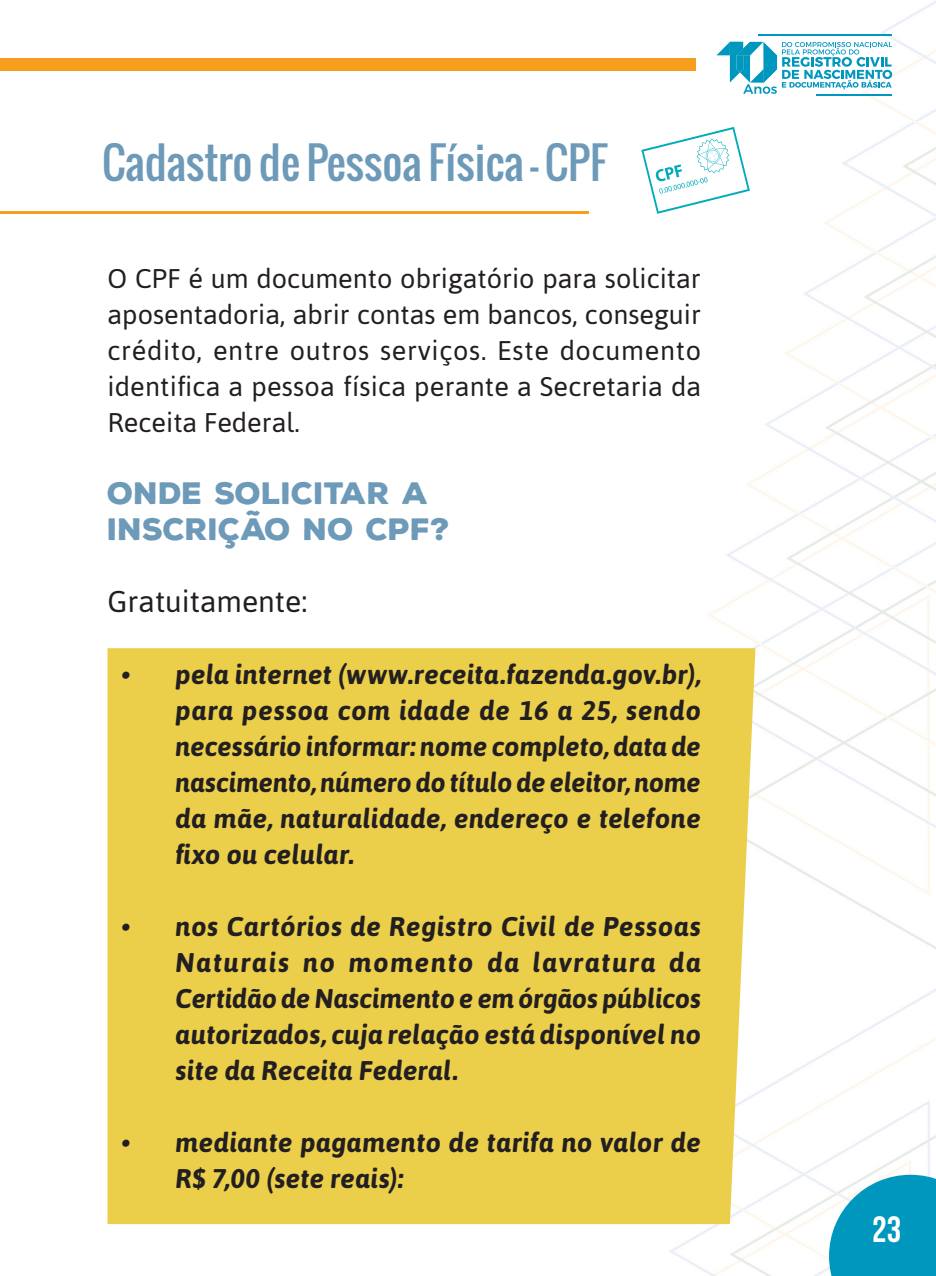
<style>
.page{position:relative;width:936px;height:1276px;background:#fff}
.page>*{position:absolute;margin:0;border:0;box-sizing:border-box;transform-origin:0 0}
.t1{font:43.2px "Oswald";color:#6d9ab8}
.t2{font:36.6px "Bebas Neue";color:#fff}
.t3{font:900 30px/36px "Nexa Rust Sans";color:#6d9ab8}
.t4{font:30px "Asap";color:#231f20}
.t5{font:italic 700 27px/36px "Asap";letter-spacing:.015em;color:#231f20;text-align:justify}
.t6{font:27px/36px "Asap";letter-spacing:.005em;color:#231f20;text-align:justify}
</style>
<div class="page">
<img style="left:668px;top:1px;width:267px;height:1275px">
<svg style="left:829px;top:1174px;width:106px;height:102px;background:#25a5c7"></svg>
<div style="left:0;top:58px;width:695px;height:13px;background:#f89e1e"></div>
<hr style="left:758px;top:34px;width:133px;height:2px;background:#0097be">
<hr style="left:816px;top:94px;width:75px;height:1px;background:#0097be">
<svg style="left:716px;top:42px;width:176px;height:52px"></svg>
<div style="left:107px;top:648px;width:648px;height:576px;background:#ebcf4b"></div>
<svg style="left:641px;top:127px;width:108px;height:87px"></svg>
<hr style="left:0;top:211px;width:588px;height:3px;background:#f89e1e">
<h1 class="t1" style="left:102px;top:130px;width:506px">Cadastro de Pessoa Física - CPF</h1>
<p class="t6" style="left:107px;top:260px;width:595px">O CPF é um documento obrigatório para solicitar aposentadoria, abrir contas em bancos, conseguir crédito, entre outros serviços. Este documento identifica a pessoa física perante a Secretaria da Receita Federal.</p>
<p class="t3" style="left:107px;top:475px;width:344px">ONDE SOLICITAR A<br>INSCRIÇÃO NO CPF?</p>
<p class="t4" style="left:107px;top:584px;width:201px">Gratuitamente:</p>
<p class="t5" style="left:175px;top:656px;width:527px;text-indent:-54px">• pela internet (www.receita.fazenda.gov.br), para pessoa com idade de 16 a 25, sendo necessário informar: nome completo, data de nascimento, número do título de eleitor, nome da mãe, naturalidade, endereço e telefone fixo ou celular.</p>
<p class="t5" style="left:175px;top:908px;width:527px;text-indent:-54px">• nos Cartórios de Registro Civil de Pessoas Naturais no momento da lavratura da Certidão de Nascimento e em órgãos públicos autorizados, cuja relação está disponível no site da Receita Federal.</p>
<p class="t5" style="left:175px;top:1124px;width:527px;text-indent:-54px">• mediante pagamento de tarifa no valor de<br>R$ 7,00 (sete reais):</p>
<h2 class="t2" style="left:872px;top:1209px;width:30px">23</h2>
</div>
